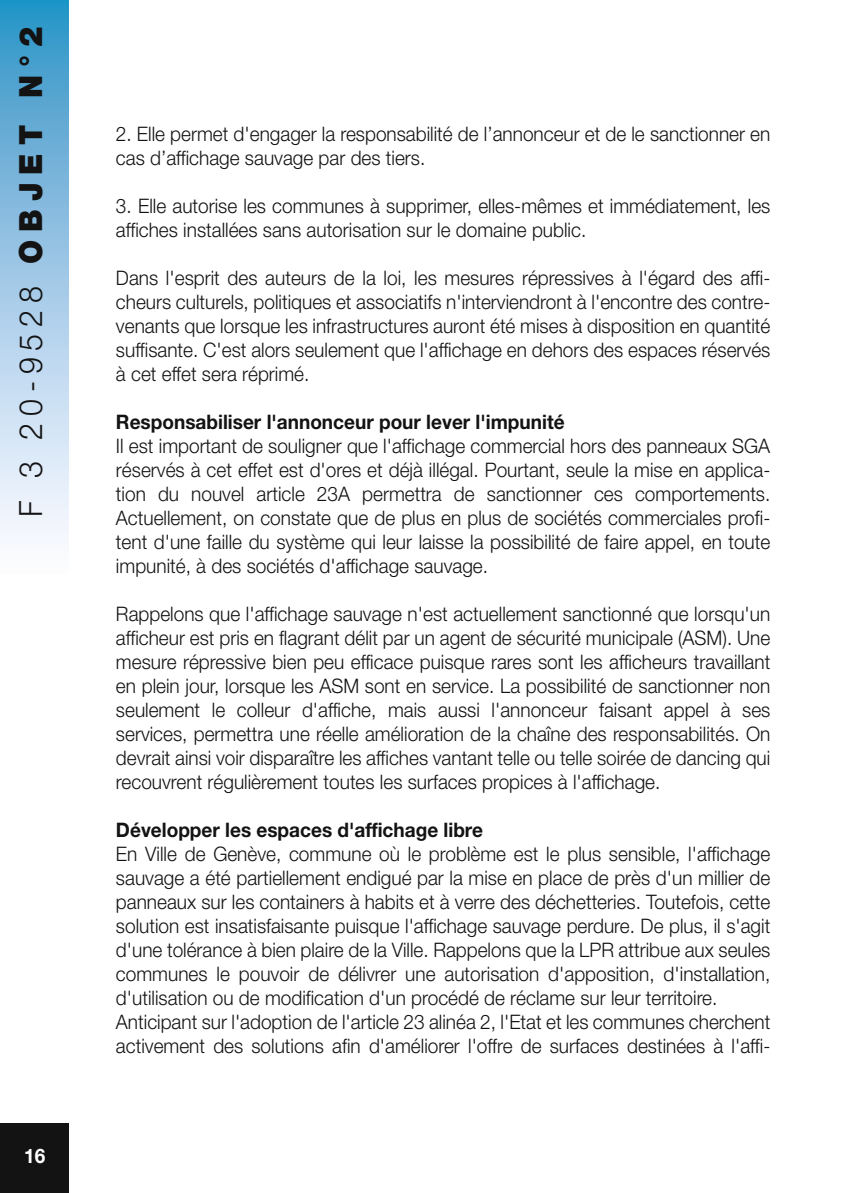
<style>
.page{position:relative;width:844px;height:1193px;background:#fff}
.page>*{position:absolute;margin:0;border:0;box-sizing:border-box;transform-origin:0 0}
.t1{font:32px "Helvetica Neue Light TT";letter-spacing:.22em;color:#141314;scale:.95 1}
.t2{font:20px/24px "Helvetica Neue Light TT";color:#141314;scale:.95 1}
.t3{font:700 20px "Helvetica Neue";color:#141314;scale:.95 1}
.t4{font:700 20px "Helvetica Neue";color:#fff;scale:.95 1}
.s1{font-family:"Helvetica Neue";font-weight:900}
</style>
<div class="page">
<svg style="left:0;top:0;width:69px;height:1193px"></svg>
<h1 class="t1" style="left:19px;top:517px;width:517px;rotate:-90deg">F 3 20-9528 <span class="s1">OBJET N°2</span></h1>
<p class="t4" style="left:24px;top:1148px;width:24px">16</p>
<p class="t2" style="left:116px;top:124px;width:690px">2. Elle permet d'engager la responsabilité de l’annonceur et de le sanctionner en cas d’affichage sauvage par des tiers.</p>
<p class="t2" style="left:116px;top:196px;width:690px">3. Elle autorise les communes à supprimer, elles-mêmes et immédiatement, les affiches installées sans autorisation sur le domaine public.</p>
<p class="t2" style="left:116px;top:268px;width:690px;text-align:justify">Dans l'esprit des auteurs de la loi, les mesures répressives à l'égard des affi&shy;cheurs culturels, politiques et associatifs n'interviendront à l'encontre des contre&shy;venants que lorsque les infrastructures auront été mises à disposition en quantité suffisante. C'est alors seulement que l'affichage en dehors des espaces réservés à cet effet sera réprimé.</p>
<p class="t3" style="left:116px;top:415px;width:473px">Responsabiliser l'annonceur pour lever l'impunité</p>
<p class="t2" style="left:116px;top:436px;width:690px;text-align:justify">Il est important de souligner que l'affichage commercial hors des panneaux SGA réservés à cet effet est d'ores et déjà illégal. Pourtant, seule la mise en applica&shy;tion du nouvel article 23A permettra de sanctionner ces comportements.<br>Actuellement, on constate que de plus en plus de sociétés commerciales profi&shy;tent d'une faille du système qui leur laisse la possibilité de faire appel, en toute impunité, à des sociétés d'affichage sauvage.</p>
<p class="t2" style="left:116px;top:604px;width:690px;text-align:justify">Rappelons que l'affichage sauvage n'est actuellement sanctionné que lorsqu'un afficheur est pris en flagrant délit par un agent de sécurité municipale (ASM). Une mesure répressive bien peu efficace puisque rares sont les afficheurs travaillant en plein jour, lorsque les ASM sont en service. La possibilité de sanctionner non seulement le colleur d'affiche, mais aussi l'annonceur faisant appel à ses services, permettra une réelle amélioration de la chaîne des responsabilités. On devrait ainsi voir disparaître les affiches vantant telle ou telle soirée de dancing qui recouvrent régulièrement toutes les surfaces propices à l'affichage.</p>
<p class="t3" style="left:116px;top:823px;width:387px">Développer les espaces d'affichage libre</p>
<p class="t2" style="left:116px;top:844px;width:690px">En Ville de Genève, commune où le problème est le plus sensible, l'affichage sauvage a été partiellement endigué par la mise en place de près d'un millier de panneaux sur les containers à habits et à verre des déchetteries. Toutefois, cette solution est insatisfaisante puisque l'affichage sauvage perdure. De plus, il s'agit d'une tolérance à bien plaire de la Ville. Rappelons que la LPR attribue aux seules communes le pouvoir de délivrer une autorisation d'apposition, d'installation, d'utilisation ou de modification d'un procédé de réclame sur leur territoire.<br>Anticipant sur l'adoption de l'article 23 alinéa 2, l'Etat et les communes cherchent activement des solutions afin d'améliorer l'offre de surfaces destinées à l'affi-</p>
</div>
